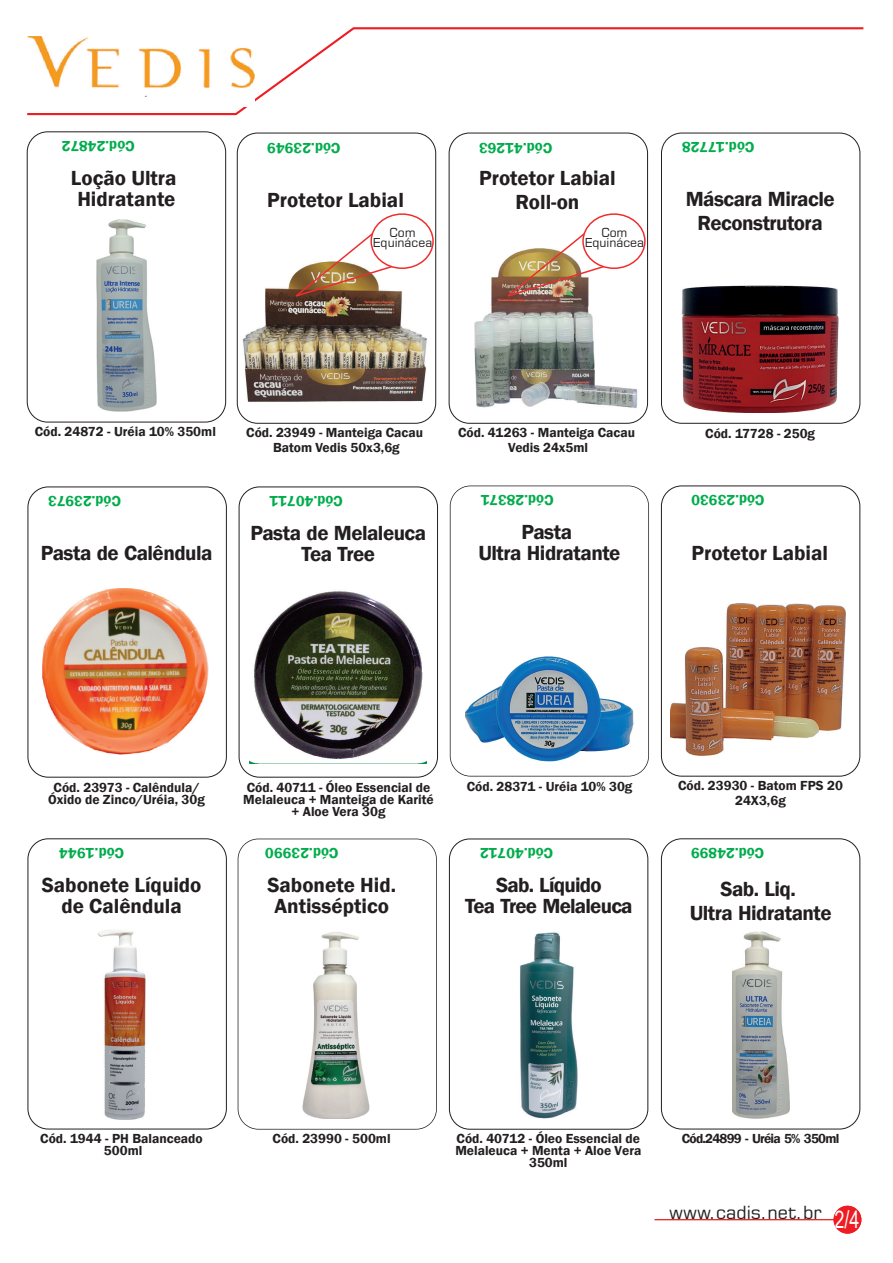
<style>
.page{position:relative;width:893px;height:1263px;background:#fff}
.page>*{position:absolute;margin:0;border:0;box-sizing:border-box;transform-origin:0 0}
.t1{font:600 21px/21px "Franklin Gothic";letter-spacing:-.015em;color:#231f20;text-align:center}
.t2{font:600 21px/21px "Franklin Gothic";letter-spacing:-.04em;color:#231f20;text-align:center}
.t3{font:18px "Square 721 BT";color:#231f20}
.t4{font:600 15px "Franklin Gothic";color:#00ac4c}
.t5{font:600 13.5px/12px "Franklin Gothic";color:#231f20;text-align:center}
.t6{font:600 13.5px "Franklin Gothic";letter-spacing:-.055em;color:#231f20}
.t7{font:12.3px/10.2px "Square 721 BT";color:#231f20;text-align:center}
.s1{font-family:"Arial";font-size:24.3px;color:#fff}
</style>
<div class="page">
<img style="left:474px;top:259px;width:163px;height:149px">
<div style="left:661px;top:485px;width:199px;height:291px;border:1px solid #231f20;border-radius:20px"></div>
<div style="left:28px;top:487px;width:199px;height:290px;border:1px solid #231f20;border-radius:20px"></div>
<div style="left:28px;top:838px;width:199px;height:291px;border:1px solid #231f20;border-radius:20px"></div>
<div style="left:239px;top:487px;width:199px;height:290px;border:1px solid #231f20;border-radius:20px"></div>
<hr style="left:654px;top:1219px;width:199px;height:1px;background:#ee1d23">
<div style="left:833px;top:1206px;width:28px;height:27px;background:#ee1d23;border-radius:14px"></div>
<div style="left:449px;top:838px;width:199px;height:291px;border:1px solid #231f20;border-radius:20px"></div>
<div style="left:27px;top:131px;width:199px;height:291px;border:1px solid #231f20;border-radius:20px"></div>
<img style="left:42px;top:589px;width:166px;height:165px">
<div style="left:661px;top:133px;width:199px;height:291px;border:1px solid #231f20;border-radius:20px"></div>
<img style="left:250px;top:591px;width:177px;height:172px">
<svg style="left:450px;top:485px;width:199px;height:291px"></svg>
<img style="left:520px;top:932px;width:58px;height:187px">
<img style="left:670px;top:604px;width:175px;height:151px">
<img style="left:236px;top:258px;width:201px;height:148px">
<div style="left:237px;top:133px;width:199px;height:291px;border:1px solid #231f20;border-radius:20px"></div>
<svg style="left:294px;top:232px;width:99px;height:66px"></svg>
<div style="left:371px;top:214px;width:62px;height:54px;background:#fff;border-radius:50%"></div>
<div style="left:370px;top:213px;width:64px;height:56px;border:2px solid #ee2d2d;border-radius:50%"></div>
<div style="left:449px;top:133px;width:199px;height:291px;border:1px solid #231f20;border-radius:20px"></div>
<img style="left:506px;top:232px;width:99px;height:66px">
<div style="left:583px;top:214px;width:62px;height:54px;background:#fff;border-radius:50%"></div>
<div style="left:582px;top:213px;width:64px;height:56px;border:2px solid #ee2d2d;border-radius:50%"></div>
<svg style="left:27px;top:27px;width:837px;height:89px"></svg>
<img style="left:27px;top:36px;width:227px;height:70px">
<div style="left:661px;top:838px;width:199px;height:291px;border:1px solid #231f20;border-radius:20px"></div>
<img style="left:732px;top:932px;width:57px;height:186px">
<img style="left:465px;top:656px;width:168px;height:105px">
<img style="left:681px;top:285px;width:157px;height:128px">
<img style="left:97px;top:220px;width:59px;height:191px">
<img style="left:98px;top:930px;width:47px;height:190px">
<svg style="left:238px;top:838px;width:199px;height:291px"></svg>
<img style="left:303px;top:932px;width:66px;height:187px">
<p class="t4" style="left:135px;top:155px;width:74px;rotate:-180deg">Cód.24872</p>
<h1 class="t1" style="left:71px;top:167px;width:107px">Loção Ultra<br>Hidratante</h1>
<p class="t4" style="left:340px;top:157px;width:75px;rotate:-180deg">Cód.23949</p>
<h1 class="t1" style="left:267px;top:190px;width:138px">Protetor Labial</h1>
<p class="t7" style="left:373px;top:227px;width:61px">Com<br>Equinácea</p>
<p class="t4" style="left:552px;top:157px;width:75px;rotate:-180deg">Cód.41263</p>
<h1 class="t1" style="left:479px;top:166px;width:138px;line-height:24px">Protetor Labial<br>Roll-on</h1>
<p class="t7" style="left:585px;top:227px;width:61px">Com<br>Equinácea</p>
<p class="t4" style="left:754px;top:157px;width:74px;rotate:-180deg">Cód.17728</p>
<h1 class="t1" style="left:686px;top:187px;width:150px;line-height:24px">Máscara Miracle<br>Reconstrutora</h1>
<p class="t5" style="left:35px;top:426px;width:183px">Cód. 24872 - Uréia 10% 350ml</p>
<p class="t5" style="left:246px;top:425px;width:178px;line-height:15px">Cód. 23949 - Manteiga Cacau<br>Batom Vedis 50x3,6g</p>
<p class="t5" style="left:458px;top:425px;width:179px;line-height:15px">Cód. 41263 - Manteiga Cacau<br>Vedis 24x5ml</p>
<p class="t5" style="left:705px;top:427px;width:111px">Cód. 17728 - 250g</p>
<p class="t4" style="left:121px;top:510px;width:74px;rotate:-180deg">Cód.23973</p>
<p class="t4" style="left:343px;top:510px;width:75px;rotate:-180deg">Cód.40711</p>
<p class="t4" style="left:554px;top:509px;width:74px;rotate:-180deg">Cód.28371</p>
<p class="t4" style="left:765px;top:510px;width:75px;rotate:-180deg">Cód.23930</p>
<h1 class="t1" style="left:41px;top:543px;width:173px">Pasta de Calêndula</h1>
<h1 class="t1" style="left:250px;top:522px;width:177px">Pasta de Melaleuca<br>Tea Tree</h1>
<h1 class="t1" style="left:478px;top:521px;width:143px">Pasta<br>Ultra Hidratante</h1>
<h1 class="t1" style="left:691px;top:542px;width:138px">Protetor Labial</h1>
<p class="t5" style="left:48px;top:781px;width:158px">Cód. 23973 - Calêndula/<br>Óxido de Zinco/Uréia, 30g</p>
<p class="t5" style="left:243px;top:781px;width:192px">Cód. 40711 - Óleo Essencial de<br>Melaleuca + Manteiga de Karité + Aloe Vera 30g</p>
<p class="t5" style="left:467px;top:780px;width:167px">Cód. 28371 - Uréia 10% 30g</p>
<p class="t5" style="left:678px;top:778px;width:166px;line-height:15px">Cód. 23930 - Batom FPS 20<br>24X3,6g</p>
<p class="t4" style="left:124px;top:862px;width:66px;rotate:-180deg">Cód.1944</p>
<p class="t4" style="left:338px;top:863px;width:75px;rotate:-180deg">Cód.23990</p>
<p class="t4" style="left:553px;top:863px;width:75px;rotate:-180deg">Cód.40712</p>
<p class="t4" style="left:764px;top:862px;width:75px;rotate:-180deg">Cód.24899</p>
<h1 class="t1" style="left:42px;top:874px;width:161px">Sabonete Líquido de Calêndula</h1>
<h1 class="t1" style="left:267px;top:874px;width:130px">Sabonete Hid.<br>Antisséptico</h1>
<h1 class="t2" style="left:465px;top:874px;width:169px">Sab. Líquido<br>Tea Tree Melaleuca</h1>
<h1 class="t1" style="left:690px;top:877px;width:143px;line-height:24px">Sab. Liq.<br>Ultra Hidratante</h1>
<p class="t5" style="left:40px;top:1133px;width:164px">Cód. 1944 - PH Balanceado<br>500ml</p>
<p class="t5" style="left:273px;top:1133px;width:120px">Cód. 23990 - 500ml</p>
<p class="t5" style="left:455px;top:1133px;width:187px">Cód. 40712 - Óleo Essencial de<br>Melaleuca + Menta + Aloe Vera<br>350ml</p>
<p class="t6" style="left:682px;top:1130px;width:159px">Cód.24899 - Uréia 5% 350ml</p>
<h2 class="t3" style="left:669px;top:1201px;width:192px">www.cadis.net.br <span class="s1">2/4</span></h2>
</div>
